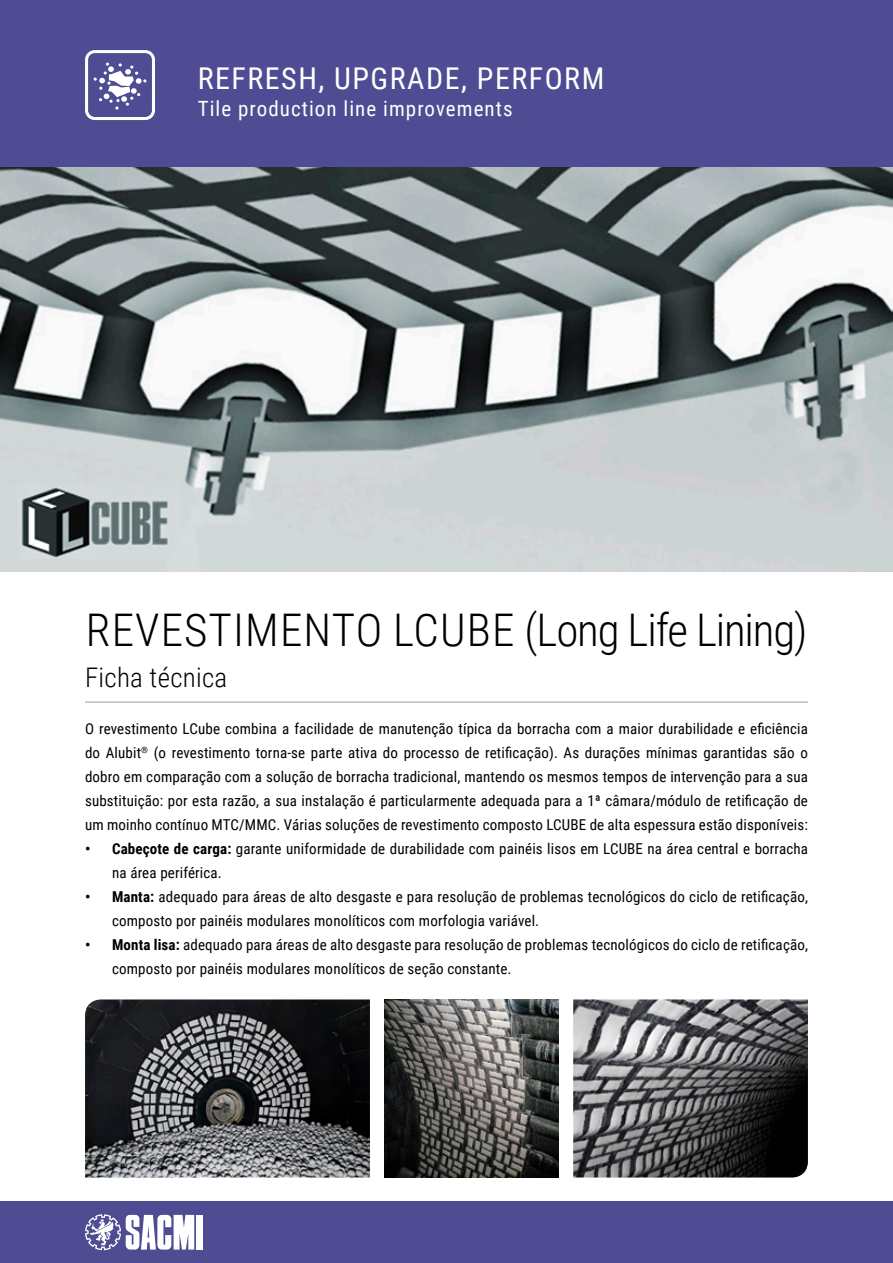
<style>
.page{position:relative;width:893px;height:1263px;background:#fff}
.page>*{position:absolute;margin:0;border:0;box-sizing:border-box;transform-origin:0 0}
.t1{font:300 45px "Roboto Condensed";letter-spacing:.01em;color:#000}
.t2{font:30px "Roboto Condensed";letter-spacing:.05em;color:#fff}
.t3{font:300 27px "Roboto Condensed";letter-spacing:.01em;color:#000}
.t4{font:21px "Roboto Condensed";letter-spacing:.05em;color:#fff}
.t5{font:15px/24px "Roboto Condensed";letter-spacing:.01em;color:#000}
.s1{font-weight:700}
</style>
<div class="page">
<div style="left:0;top:0;width:893px;height:168px;background:#504c93"></div>
<div style="left:0;top:1201px;width:893px;height:62px;background:#504c93"></div>
<hr style="left:85px;top:702px;width:723px;height:1px;background:#9c9c9c">
<div style="left:196px;top:1215px;width:6px;height:34px;background:#fff"></div>
<svg style="left:85px;top:1214px;width:109px;height:36px"></svg>
<div style="left:85px;top:50px;width:70px;height:70px;border:3px solid #fff;border-radius:8px"></div>
<svg style="left:94px;top:63px;width:52px;height:47px"></svg>
<img style="left:0;top:168px;width:893px;height:404px">
<div style="left:0;top:497px;width:162px;height:75px;background:#d2d7d8"></div>
<img style="left:19px;top:484px;width:161px;height:75px">
<img style="left:85px;top:999px;width:285px;height:178px">
<img style="left:573px;top:999px;width:235px;height:178px">
<img style="left:385px;top:999px;width:173px;height:179px">
<h2 class="t2" style="left:198px;top:58px;width:408px">REFRESH, UPGRADE, PERFORM</h2>
<h3 class="t4" style="left:198px;top:94px;width:316px">Tile production line improvements</h3>
<h1 class="t1" style="left:86px;top:599px;width:723px">REVESTIMENTO LCUBE (Long Life Lining)</h1>
<h3 class="t3" style="left:85px;top:658px;width:144px">Ficha técnica</h3>
<p class="t5" style="left:85px;top:716px;width:724px;text-align:justify">O revestimento LCube combina a facilidade de manutenção típica da borracha com a maior durabilidade e eficiência do Alubit<sup>®</sup> (o revestimento torna-se parte ativa do processo de retificação). As durações mínimas garantidas são o dobro em comparação com a solução de borracha tradicional, mantendo os mesmos tempos de intervenção para a sua substituição: por esta razão, a sua instalação é particularmente adequada para a 1ª câmara/módulo de retificação de um moinho contínuo MTC/MMC. Várias soluções de revestimento composto LCUBE de alta espessura estão disponíveis:</p>
<p class="t5" style="left:112px;top:836px;width:697px;text-indent:-27px"><span class="s1">• Cabeçote de carga:</span> garante uniformidade de durabilidade com painéis lisos em LCUBE na área central e borracha na área periférica.</p>
<p class="t5" style="left:112px;top:884px;width:697px;text-indent:-27px"><span class="s1">• Manta:</span> adequado para áreas de alto desgaste e para resolução de problemas tecnológicos do ciclo de retificação, composto por painéis modulares monolíticos com morfologia variável.</p>
<p class="t5" style="left:112px;top:932px;width:697px;text-indent:-27px"><span class="s1">• Monta lisa:</span> adequado para áreas de alto desgaste para resolução de problemas tecnológicos do ciclo de retificação, composto por painéis modulares monolíticos de seção constante.</p>
</div>
